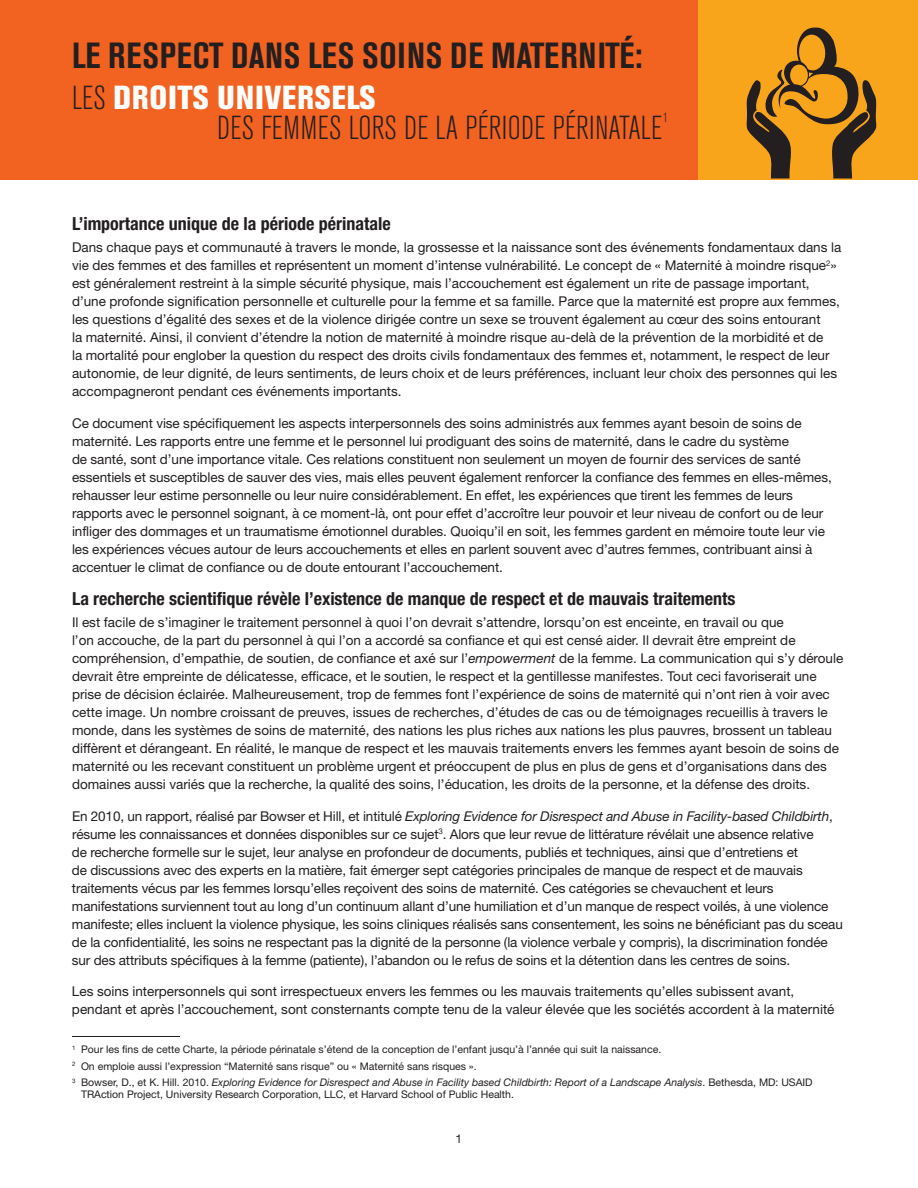
<style>
.page{position:relative;width:918px;height:1188px;background:#fff}
.page>*{position:absolute;margin:0;border:0;box-sizing:border-box;transform-origin:0 0}
.t1{font:700 condensed 36px "Akzidenz Grotesk BE";letter-spacing:.025em;color:#231f20}
.t2{font:300 condensed 33px/30px "Akzidenz Grotesk BE";letter-spacing:.01em;color:#231f20}
.t3{font:700 condensed 18px "Helvetica Neue";color:#231f20}
.t4{font:13.5px/18px "Helvetica Neue";color:#231f20}
.t5{font:300 condensed 13.05px "Akzidenz Grotesk BE";color:#231f20}
.t6{font:12px "Helvetica Neue";color:#231f20}
.t7{font:10.5px/16.5px "Helvetica Neue";color:#231f20}
.s1{font-weight:800;color:#fff}
.s2{font-style:italic}
</style>
<div class="page">
<svg style="left:698px;top:0;width:220px;height:180px;background:#d7901b"></svg>
<div style="left:0;top:0;width:698px;height:180px;background:#f26221"></div>
<hr style="left:72px;top:1036px;width:108px;height:1px;background:#231f20">
<h1 class="t1" style="left:72px;top:35px;width:572px">LE RESPECT DANS LES SOINS DE MATERNITÉ:</h1>
<h2 class="t2" style="left:217px;top:84px;width:446px;text-indent:-145px">LES <span class="s1">DROITS UNIVERSELS<br></span>DES FEMMES LORS DE LA PÉRIODE PÉRINATALE</h2>
<p class="t5" style="left:663px;top:111px;width:6px">1</p>
<h3 class="t3" style="left:72px;top:213px;width:320px">L’importance unique de la période périnatale</h3>
<p class="t4" style="left:72px;top:238px;width:771px">Dans chaque pays et communauté à travers le monde, la grossesse et la naissance sont des événements fondamentaux dans la vie des femmes et des familles et représentent un moment d’intense vulnérabilité. Le concept de « Maternité à moindre risque<sup>2</sup>» est généralement restreint à la simple sécurité physique, mais l’accouchement est également un rite de passage important, d’une profonde signification personnelle et culturelle pour la femme et sa famille. Parce que la maternité est propre aux femmes, les questions d’égalité des sexes et de la violence dirigée contre un sexe se trouvent également au cœur des soins entourant<br>la maternité. Ainsi, il convient d’étendre la notion de maternité à moindre risque au-delà de la prévention de la morbidité et de<br>la mortalité pour englober la question du respect des droits civils fondamentaux des femmes et, notamment, le respect de leur autonomie, de leur dignité, de leurs sentiments, de leurs choix et de leurs préférences, incluant leur choix des personnes qui les accompagneront pendant ces événements importants.</p>
<p class="t4" style="left:72px;top:414px;width:761px">Ce document vise spécifiquement les aspects interpersonnels des soins administrés aux femmes ayant besoin de soins de maternité. Les rapports entre une femme et le personnel lui prodiguant des soins de maternité, dans le cadre du système<br>de santé, sont d’une importance vitale. Ces relations constituent non seulement un moyen de fournir des services de santé essentiels et susceptibles de sauver des vies, mais elles peuvent également renforcer la confiance des femmes en elles-mêmes, rehausser leur estime personnelle ou leur nuire considérablement. En effet, les expériences que tirent les femmes de leurs rapports avec le personnel soignant, à ce moment-là, ont pour effet d’accroître leur pouvoir et leur niveau de confort ou de leur infliger des dommages et un traumatisme émotionnel durables. Quoiqu’il en soit, les femmes gardent en mémoire toute leur vie les expériences vécues autour de leurs accouchements et elles en parlent souvent avec d’autres femmes, contribuant ainsi à accentuer le climat de confiance ou de doute entourant l’accouchement.</p>
<h3 class="t3" style="left:72px;top:588px;width:665px">La recherche scientifique révèle l’existence de manque de respect et de mauvais traitements</h3>
<p class="t4" style="left:72px;top:613px;width:773px">Il est facile de s’imaginer le traitement personnel à quoi l’on devrait s’attendre, lorsqu’on est enceinte, en travail ou que<br>l’on accouche, de la part du personnel à qui l’on a accordé sa confiance et qui est censé aider. Il devrait être empreint de compréhension, d’empathie, de soutien, de confiance et axé sur l’<span class="s2">empowerment</span> de la femme. La communication qui s’y déroule devrait être empreinte de délicatesse, efficace, et le soutien, le respect et la gentillesse manifestes. Tout ceci favoriserait une prise de décision éclairée. Malheureusement, trop de femmes font l’expérience de soins de maternité qui n’ont rien à voir avec cette image. Un nombre croissant de preuves, issues de recherches, d’études de cas ou de témoignages recueillis à travers le monde, dans les systèmes de soins de maternité, des nations les plus riches aux nations les plus pauvres, brossent un tableau diffèrent et dérangeant. En réalité, le manque de respect et les mauvais traitements envers les femmes ayant besoin de soins de maternité ou les recevant constituent un problème urgent et préoccupent de plus en plus de gens et d’organisations dans des domaines aussi variés que la recherche, la qualité des soins, l’éducation, les droits de la personne, et la défense des droits.</p>
<p class="t4" style="left:72px;top:807px;width:772px">En 2010, un rapport, réalisé par Bowser et Hill, et intitulé <span class="s2">Exploring Evidence for Disrespect and Abuse in Facility-based Childbirth</span>, résume les connaissances et données disponibles sur ce sujet<sup>3</sup>. Alors que leur revue de littérature révélait une absence relative<br>de recherche formelle sur le sujet, leur analyse en profondeur de documents, publiés et techniques, ainsi que d’entretiens et<br>de discussions avec des experts en la matière, fait émerger sept catégories principales de manque de respect et de mauvais traitements vécus par les femmes lorsqu’elles reçoivent des soins de maternité. Ces catégories se chevauchent et leurs manifestations surviennent tout au long d’un continuum allant d’une humiliation et d’un manque de respect voilés, à une violence manifeste; elles incluent la violence physique, les soins cliniques réalisés sans consentement, les soins ne bénéficiant pas du sceau de la confidentialité, les soins ne respectant pas la dignité de la personne (la violence verbale y compris), la discrimination fondée sur des attributs spécifiques à la femme (patiente), l’abandon ou le refus de soins et la détention dans les centres de soins.</p>
<p class="t4" style="left:72px;top:982px;width:764px">Les soins interpersonnels qui sont irrespectueux envers les femmes ou les mauvais traitements qu’elles subissent avant, pendant et après l’accouchement, sont consternants compte tenu de la valeur élevée que les sociétés accordent à la maternité</p>
<p class="t7" style="left:72px;top:1041px;width:745px"><sup>1</sup> Pour les fins de cette Charte, la période périnatale s’étend de la conception de l’enfant jusqu’à l’année qui suit la naissance.<br><sup>2</sup> On emploie aussi l’expression “Maternité sans risque” ou « Maternité sans risques ».<br><sup>3</sup> Bowser, D., et K. Hill. 2010. <span class="s2">Exploring Evidence for Disrespect and Abuse in Facility‐based Childbirth: Report of a Landscape Analysis</span>. Bethesda, MD: USAID‐</p>
<p class="t7" style="left:81px;top:1086px;width:435px">TRAction Project, University Research Corporation, LLC, et Harvard School of Public Health.</p>
<p class="t6" style="left:456px;top:1132px;width:8px">1</p>
</div>
